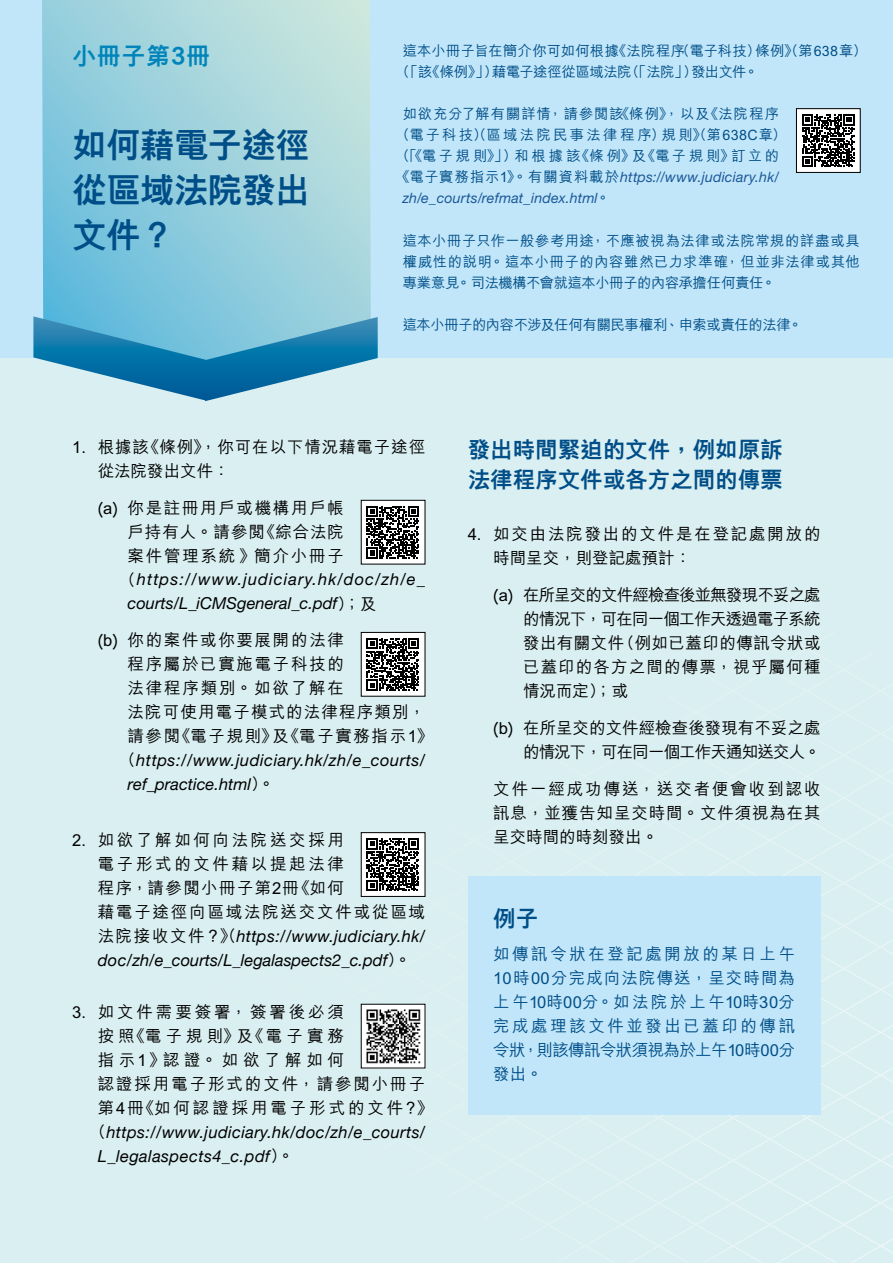
<style>
.page{position:relative;width:893px;height:1263px;background:#fff}
.page>*{position:absolute;margin:0;border:0;box-sizing:border-box;transform-origin:0 0}
.t1{font:800 34.5px/45px "M Hei HK";letter-spacing:-.02em;color:#004e88;text-align:justify}
.t2{font:800 24px "M Hei HK";letter-spacing:.025em;color:#0084ba}
.t3{font:800 22.5px/30px "M Hei HK";color:#004e88}
.t4{font:500 16.5px/24px "M Hei HK";letter-spacing:.1em;color:#000;text-align:justify}
.t5{font:500 16.5px/24px "M Hei HK";letter-spacing:.005em;color:#004e88;text-align:justify}
.t6{font:500 16.5px/24px "M Hei HK";letter-spacing:.175em;color:#000}
.t7{font:italic 16.5px/24px "Helvetica Neue";color:#000}
.t8{font:italic 16.5px/24px "Helvetica Neue";letter-spacing:.02em;color:#000}
.t9{font:italic 16.5px/24px "Helvetica Neue LT Std";letter-spacing:.065em;color:#000}
.t10{font:italic 16.5px/24px "Helvetica Neue LT Std";letter-spacing:.03em;color:#000}
.t11{font:500 16.5px/24px "M Hei HK";color:#000;text-align:right}
.t12{font:500 16.5px/24px "M Hei HK";letter-spacing:.055em;color:#000}
.t13{font:500 14.25px/21px "M Hei HK";letter-spacing:.02em;color:#004e88}
.t14{font:italic 14.25px/21px "Helvetica Neue LT Std";letter-spacing:.01em;color:#1b5899}
.t15{font:500 14.25px/21px "M Hei HK";letter-spacing:.18em;color:#004e88}
.t16{font:500 14.25px/21px "M Hei HK";letter-spacing:.075em;color:#004e88}
.t17{font:500 14.25px "M Hei HK";letter-spacing:-.02em;color:#004e88}
.s1{font-family:"M Hei HK";font-weight:500;font-style:normal;color:#004e88}
.s2{font-family:"M Hei HK";font-weight:500;font-style:normal}
</style>
<div class="page">
<div style="left:0;top:307px;width:893px;height:956px;background:#daeff1"></div>
<div style="left:0;top:0;width:893px;height:358px;background:#c1e6f9"></div>
<svg style="left:42px;top:0;width:329px;height:316px;background:#9ad1dd"></svg>
<svg style="left:33px;top:316px;width:345px;height:85px"></svg>
<svg style="left:360px;top:998px;width:475px;height:265px"></svg>
<div style="left:796px;top:109px;width:64px;height:63px;background:#fff"></div>
<div style="left:361px;top:500px;width:64px;height:64px;background:#fff"></div>
<div style="left:361px;top:633px;width:64px;height:63px;background:#fff"></div>
<div style="left:361px;top:833px;width:64px;height:63px;background:#fff"></div>
<svg style="left:802px;top:114px;width:52px;height:53px"></svg>
<div style="left:796px;top:108px;width:64px;height:65px;border:1px solid #000"></div>
<svg style="left:367px;top:506px;width:52px;height:52px"></svg>
<svg style="left:367px;top:638px;width:52px;height:53px"></svg>
<svg style="left:367px;top:838px;width:52px;height:53px"></svg>
<div style="left:361px;top:832px;width:64px;height:65px;border:1px solid #000"></div>
<img style="left:363px;top:1006px;width:60px;height:60px">
<div style="left:468px;top:876px;width:353px;height:238px;background:#c1e6f9"></div>
<h2 class="t2" style="left:72px;top:44px;width:139px">小冊子第3冊</h2>
<h1 class="t1" style="left:72px;top:123px;width:239px">如何藉電子途徑從區域法院發出文件？</h1>
<p class="t13" style="left:396px;top:39px;width:473px;text-indent:7px">這本小冊子旨在簡介你可如何根據《法院程序（電子科技）條例》（第638章）（「該《條例》」）藉電子途徑從區域法院（「法院」）發出文件。</p>
<p class="t16" style="left:396px;top:102px;width:385px;text-indent:7px">如欲充分了解有關詳情，請參閱該《條例》，以及《法院程序（電子科技（區</p>
<p class="t15" style="left:396px;top:123px;width:392px;text-indent:78px">） 域法院民事法律程序）規則》（第638C章）（「《電子規則》」）和根據該《條例》及《電子規則》訂立的</p>
<p class="t14" style="left:403px;top:166px;width:378px;text-indent:-7px"><span class="s1">《電子實務指示1》。有關資料載於</span>https://www.judiciary.hk/ zh/e_courts/refmat_index.html<span class="s1">。</span></p>
<p class="t13" style="left:403px;top:229px;width:459px;text-align:justify">這本小冊子只作一般參考用途，不應被視為法律或法院常規的詳盡或具權威性的說明。這本小冊子的內容雖然已力求準確，但並非法律或其他專業意見。司法機構不會就這本小冊子的內容承擔任何責任。</p>
<p class="t17" style="left:403px;top:314px;width:401px">這本小冊子的內容不涉及任何有關民事權利、申索或責任的法律。</p>
<p class="t12" style="left:98px;top:433px;width:329px;text-indent:-26px">1. 根據該《條例》，你可在以下情況藉電子途徑從法院發出文件：</p>
<p class="t4" style="left:128px;top:494px;width:218px;text-indent:-30px">(a) 你是註冊用戶或機構用戶帳戶持有人。請參閱《綜合法院案件管理系統》簡介小冊子</p>
<p class="t9" style="left:128px;top:566px;width:299px;text-indent:-8px"><span class="s2">（</span>https://www.judiciary.hk/doc/zh/e_ courts/L_iCMSgeneral_c.pdf<span class="s2">）；及</span></p>
<p class="t4" style="left:128px;top:627px;width:307px;text-align:left;text-indent:-30px">(b) 你的案件或你要展開的法律<br>程序屬於已實施電子科技的<br>法律程序類別。如欲了解在<br>法院可使用電子模式的法律程序類別，請參閱《電子規則》及《電子實務指示1》</p>
<p class="t10" style="left:128px;top:747px;width:299px;text-indent:-8px"><span class="s2">（</span>https://www.judiciary.hk/zh/e_courts/ ref_practice.html<span class="s2">）。</span></p>
<p class="t4" style="left:98px;top:827px;width:329px;text-align:left;text-indent:-26px">2. 如欲了解如何向法院送交採用<br>電子形式的文件藉以提起法律<br>程序，請參閱小冊子第2冊《如何<br>藉電子途徑向區域法院送交文件或從區域</p>
<p class="t7" style="left:98px;top:925px;width:329px"><span class="s2">法院接收文件？》（</span>https://www.judiciary.hk/ doc/zh/e_courts/L_legalaspects2_c.pdf<span class="s2">）。</span></p>
<p class="t6" style="left:98px;top:998px;width:337px;text-indent:-26px">3. 如文件需要簽署，簽署後必須<br>按照《電子規則》及《電子實務<br>指示1》認證。如欲了解如何<br>認證採用電子形式的文件，請參閱小冊子第4冊《如何認證採用電子形式的文件？》</p>
<p class="t8" style="left:98px;top:1121px;width:329px;text-indent:-8px"><span class="s2">（</span>https://www.judiciary.hk/doc/zh/e_courts/<br>L_legalaspects4_c.pdf<span class="s2">）。</span></p>
<h3 class="t3" style="left:468px;top:434px;width:316px">發出時間緊迫的文件，例如原訴法律程序文件或各方之間的傳票</h3>
<p class="t4" style="left:493px;top:521px;width:329px;text-indent:-26px">4. 如交由法院發出的文件是在登記處開放的時間呈交，則登記處預計：</p>
<p class="t4" style="left:523px;top:582px;width:299px;text-indent:-30px">(a) 在所呈交的文件經檢查後並無發現不妥之處的情況下，可在同一個工作天透過電子系統發出有關文件（例如已蓋印的傳訊令狀或已蓋印的各方之間的傳票，視乎屬何種情況而定）；或</p>
<p class="t11" style="left:493px;top:714px;width:329px">(b) 在所呈交的文件經檢查後發現有不妥之處的情況下，可在同一個工作天通知送交人。</p>
<p class="t4" style="left:493px;top:775px;width:329px">文件一經成功傳送，送交者便會收到認收訊息，並獲告知呈交時間。文件須視為在其呈交時間的時刻發出。</p>
<h3 class="t3" style="left:493px;top:903px;width:46px">例子</h3>
<p class="t5" style="left:493px;top:940px;width:303px">如傳訊令狀在登記處開放的某日上午10時00分完成向法院傳送，呈交時間為上午10時00分。如法院於上午10時30分完成處理該文件並發出已蓋印的傳訊令狀，則該傳訊令狀須視為於上午10時00分發出。</p>
</div>
